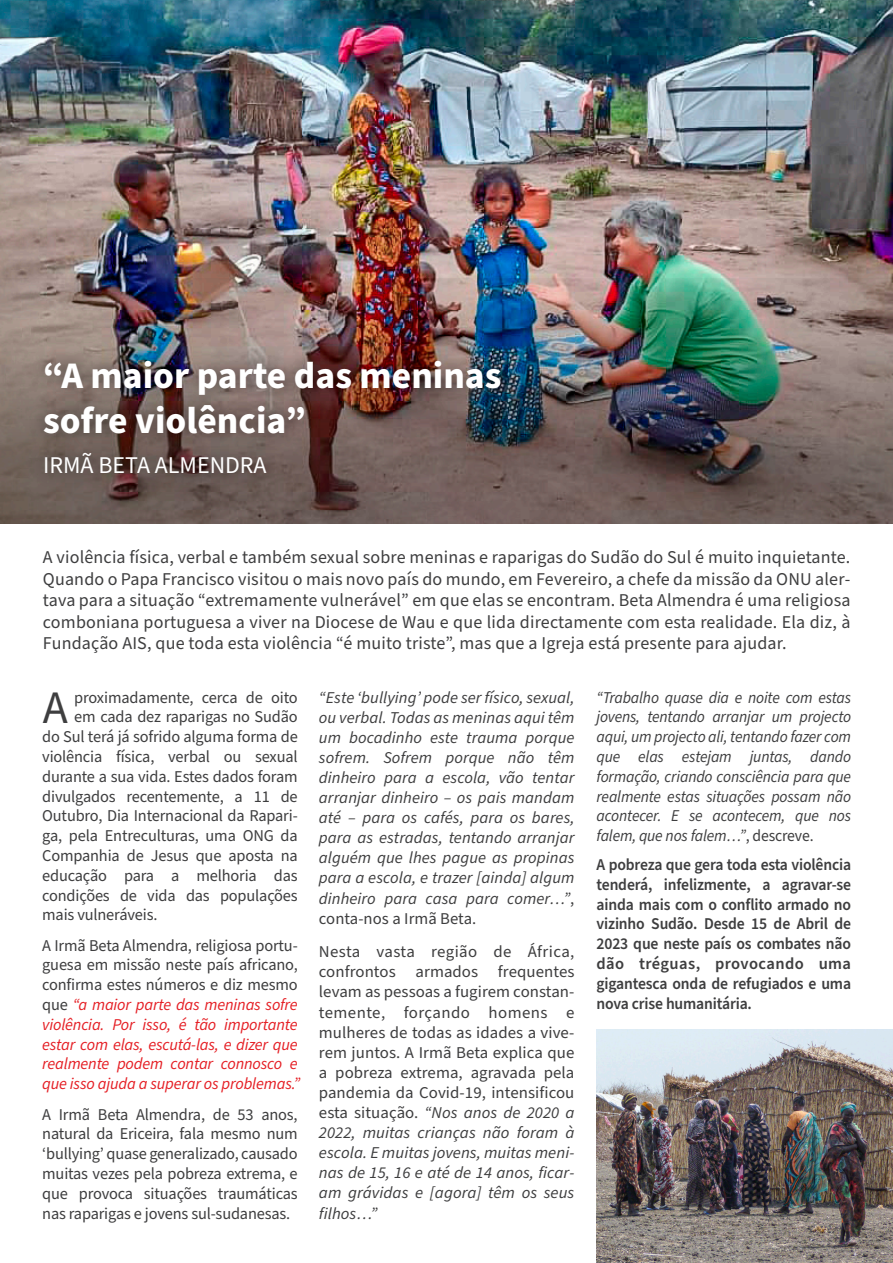
<style>
.page{position:relative;width:893px;height:1263px;background:#fff}
.page>*{position:absolute;margin:0;border:0;box-sizing:border-box;transform-origin:0 0}
.t1{font:46.5px "Source Sans Pro";color:#3e3e3f}
.t2{font:700 37.5px/45px "Source Sans Pro";color:#fff}
.t3{font:24px "Source Sans Pro";color:#fff}
.t4{font:18px/21.6px "Source Sans Pro";letter-spacing:.01em;color:#3e3e3f;text-align:justify}
.t5{font:16.5px/20.1px "Source Sans Pro";letter-spacing:-.01em;color:#3e3e3f;text-align:justify}
.t6{font:italic 16.5px/20.1px "Source Sans Pro";letter-spacing:-.01em;color:#3e3e3f;text-align:justify}
.t7{font:italic 16.5px/19.8px "Source Sans Pro";letter-spacing:-.01em;color:#e51f25}
.t8{font:italic 16.5px/19.8px "Source Sans Pro";letter-spacing:-.01em;color:#3e3e3f;text-align:justify;scale:.95 1}
.t9{font:600 16.5px/19.8px "Source Sans Pro";letter-spacing:-.01em;color:#3e3e3f;text-align:justify;scale:.95 1}
.s1{font-style:normal;color:#3e3e3f}
.s2{font-style:normal}
.s3{font-style:italic}
</style>
<div class="page">
<img style="left:0;top:0;width:893px;height:278px">
<img style="left:597px;top:1029px;width:296px;height:234px">
<img style="left:0;top:278px;width:893px;height:245px">
<img style="left:20px;top:334px;width:785px;height:186px">
<h2 class="t2" style="left:43px;top:354px;width:460px">“A maior parte das meninas sofre violência”</h2>
<h3 class="t3" style="left:43px;top:449px;width:225px">IRMÃ BETA ALMENDRA</h3>
<p class="t4" style="left:43px;top:547px;width:809px">A violência física, verbal e também sexual sobre meninas e raparigas do Sudão do Sul é muito inquietante.<br>Quando o Papa Francisco visitou o mais novo país do mundo, em Fevereiro, a chefe da missão da ONU aler&shy;tava para a situação “extremamente vulnerável” em que elas se encontram. Beta Almendra é uma religiosa comboniana portuguesa a viver na Diocese de Wau e que lida directamente com esta realidade. Ela diz, à Fundação AIS, que toda esta violência “é muito triste”, mas que a Igreja está presente para ajudar.</p>
<p class="t5" style="left:74px;top:687px;width:225px">proximadamente, cerca de oito</p>
<p class="t5" style="left:74px;top:707px;width:225px">em cada dez raparigas no Sudão</p>
<p class="t5" style="left:42px;top:727px;width:257px">do Sul terá já sofrido alguma forma de</p>
<p class="t5" style="left:42px;top:747px;width:257px">violência física, verbal ou sexual</p>
<p class="t5" style="left:42px;top:767px;width:257px">durante a sua vida. Estes dados foram</p>
<p class="t5" style="left:42px;top:786px;width:257px">divulgados recentemente, a 11 de</p>
<p class="t5" style="left:42px;top:806px;width:257px">Outubro, Dia Internacional da Rapari-</p>
<p class="t5" style="left:42px;top:826px;width:257px">ga, pela Entreculturas, uma ONG da</p>
<p class="t5" style="left:42px;top:846px;width:257px">Companhia de Jesus que aposta na</p>
<p class="t5" style="left:42px;top:866px;width:257px">educação para a melhoria das</p>
<p class="t5" style="left:42px;top:885px;width:257px">condições de vida das populações</p>
<p class="t5" style="left:42px;top:905px;width:117px">mais vulneráveis.</p>
<p class="t7" style="left:42px;top:936px;width:260px"><span class="s1">A Irmã Beta Almendra, religiosa portu&shy;guesa em missão neste país africano, confirma estes números e diz mesmo que</span> “a maior parte das meninas sofre violência. Por isso, é tão importante estar com elas, escutá-las, e dizer que realmente podem contar connosco e que isso ajuda a superar os problemas.”</p>
<p class="t5" style="left:42px;top:1105px;width:257px">A Irmã Beta Almendra, de 53 anos, natural da Ericeira, fala mesmo num ‘bullying’ quase generalizado, causado muitas vezes pela pobreza extrema, e que provoca situações traumáticas nas raparigas e jovens sul-sudanesas.</p>
<h1 class="t1" style="left:43px;top:676px;width:27px">A</h1>
<p class="t6" style="left:319px;top:687px;width:257px">“Este ‘bullying’ pode ser físico, sexual, ou verbal. Todas as meninas aqui têm um bocadinho este trauma porque sofrem. Sofrem porque não têm dinheiro para a escola, vão tentar arranjar dinheiro – os pais mandam até – para os cafés, para os bares, para as estradas, tentando arranjar alguém que lhes pague as propinas para a escola, e trazer [ainda] algum dinheiro para casa para comer…”<span class="s2">, conta-nos a Irmã Beta.</span></p>
<p class="t5" style="left:319px;top:942px;width:257px">Nesta vasta região de África, confrontos armados frequentes levam as pessoas a fugirem constan&shy;temente, forçando homens e mulheres de todas as idades a vive&shy;rem juntos. A Irmã Beta explica que a pobreza extrema, agravada pela pandemia da Covid-19, intensificou esta situação. <span class="s3">“Nos anos de 2020 a 2022, muitas crianças não foram à escola. E muitas jovens, muitas meni&shy;nas de 15, 16 e até de 14 anos, ficar&shy;am grávidas e [agora] têm os seus filhos…”</span></p>
<p class="t8" style="left:597px;top:688px;width:269px">“Trabalho quase dia e noite com estas jovens, tentando arranjar um projecto aqui, um projecto ali, tentando fazer com que elas estejam juntas, dando formação, criando consciência para que realmente estas situações possam não acontecer. E se acontecem, que nos falem, que nos falem…”<span class="s2">, descreve.</span></p>
<p class="t9" style="left:597px;top:855px;width:269px">A pobreza que gera toda esta violência tenderá, infelizmente, a agravar-se ainda mais com o conflito armado no vizinho Sudão. Desde 15 de Abril de 2023 que neste país os combates não dão tréguas, provocando uma gigantesca onda de refugiados e uma nova crise humanitária.</p>
</div>
